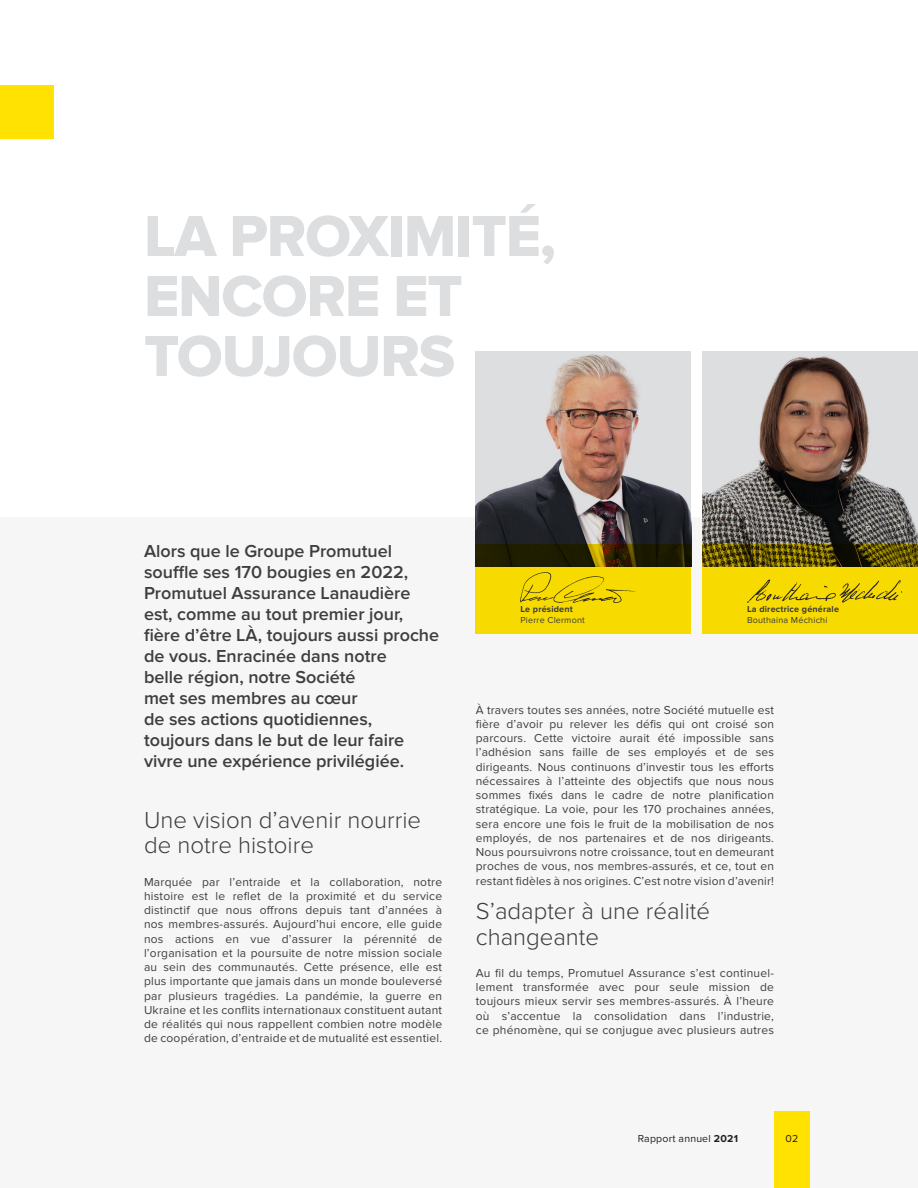
<style>
.page{position:relative;width:918px;height:1188px;background:#fff}
.page>*{position:absolute;margin:0;border:0;box-sizing:border-box;transform-origin:0 0}
.t1{font:60px/60px "Proxima Nova Extrabld";letter-spacing:-.02em;color:#dddee0}
.t2{font:300 24px/25.5px "Proxima Nova";color:#3e3e3f}
.t3{font:600 18px/21px "Proxima Nova";color:#3e3e3f}
.t4{font:12px/14.2px "Proxima Nova";letter-spacing:.02em;color:#3e3e3f;text-align:justify}
.t5{font:10.5px "Proxima Nova";letter-spacing:.02em;color:#231f20}
.t6{font:700 9px "Proxima Nova";letter-spacing:.02em;color:#3e3e3f}
.t7{font:9px "Proxima Nova";letter-spacing:.02em;color:#3e3e3f}
.s1{font-weight:700}
</style>
<div class="page">
<div style="left:0;top:518px;width:918px;height:670px;background:#f6f6f7"></div>
<img style="left:476px;top:351px;width:216px;height:193px">
<img style="left:702px;top:351px;width:216px;height:193px">
<svg style="left:476px;top:544px;width:216px;height:90px;background:#b5a000"></svg>
<img style="left:520px;top:570px;width:119px;height:33px">
<svg style="left:702px;top:544px;width:216px;height:90px;background:#c3ac00"></svg>
<img style="left:747px;top:577px;width:162px;height:26px">
<div style="left:0;top:86px;width:54px;height:54px;background:#ffe201"></div>
<div style="left:774px;top:1112px;width:36px;height:76px;background:#ffe201"></div>
<h1 class="t1" style="left:144px;top:208px;width:413px">LA PROXIMITÉ,<br>ENCORE ET<br>TOUJOURS</h1>
<p class="t3" style="left:144px;top:540px;width:297px">Alors que le Groupe Promutuel souffle ses 170 bougies en 2022,<br>Promutuel Assurance Lanaudière est, comme au tout premier jour, fière d’être LÀ, toujours aussi proche de vous. Enracinée dans notre<br>belle région, notre Société<br>met ses membres au cœur<br>de ses actions quotidiennes, toujours dans le but de leur faire vivre une expérience privilégiée.</p>
<h2 class="t2" style="left:144px;top:808px;width:279px">Une vision d’avenir nourrie de notre histoire</h2>
<p class="t4" style="left:144px;top:875px;width:300px">Marquée par l’entraide et la collaboration, notre histoire est le reflet de la proximité et du service distinctif que nous offrons depuis tant d’années à nos membres-assurés. Aujourd’hui encore, elle guide nos actions en vue d’assurer la pérennité de l’organisation et la poursuite de notre mission sociale au sein des communautés. Cette présence, elle est plus importante que jamais dans un monde bouleversé par plusieurs tragédies. La pandémie, la guerre en Ukraine et les conflits internationaux constituent autant de réalités qui nous rappellent combien notre modèle de coopération, d’entraide et de mutualité est essentiel.</p>
<p class="t6" style="left:520px;top:604px;width:54px">Le président</p>
<p class="t7" style="left:520px;top:614px;width:66px">Pierre Clermont</p>
<p class="t6" style="left:747px;top:604px;width:94px">La directrice générale</p>
<p class="t7" style="left:747px;top:614px;width:82px">Bouthaina Méchichi</p>
<p class="t4" style="left:476px;top:703px;width:300px">À travers toutes ses années, notre Société mutuelle est fière d’avoir pu relever les défis qui ont croisé son parcours. Cette victoire aurait été impossible sans l’adhésion sans faille de ses employés et de ses dirigeants. Nous continuons d’investir tous les efforts nécessaires à l’atteinte des objectifs que nous nous sommes fixés dans le cadre de notre planification stratégique. La voie, pour les 170 prochaines années, sera encore une fois le fruit de la mobilisation de nos employés, de nos partenaires et de nos dirigeants.<br>Nous poursuivrons notre croissance, tout en demeurant proches de vous, nos membres-assurés, et ce, tout en restant fidèles à nos origines. C’est notre vision d’avenir!</p>
<h2 class="t2" style="left:476px;top:899px;width:236px">S’adapter à une réalité changeante</h2>
<p class="t4" style="left:476px;top:966px;width:300px">Au fil du temps, Promutuel Assurance s’est continuel&shy;lement transformée avec pour seule mission de toujours mieux servir ses membres-assurés. À l’heure où s’accentue la consolidation dans l’industrie, ce phénomène, qui se conjugue avec plusieurs autres</p>
<p class="t5" style="left:638px;top:1133px;width:102px">Rapport annuel <span class="s1">2021</span></p>
<p class="t5" style="left:786px;top:1133px;width:14px">02</p>
</div>
